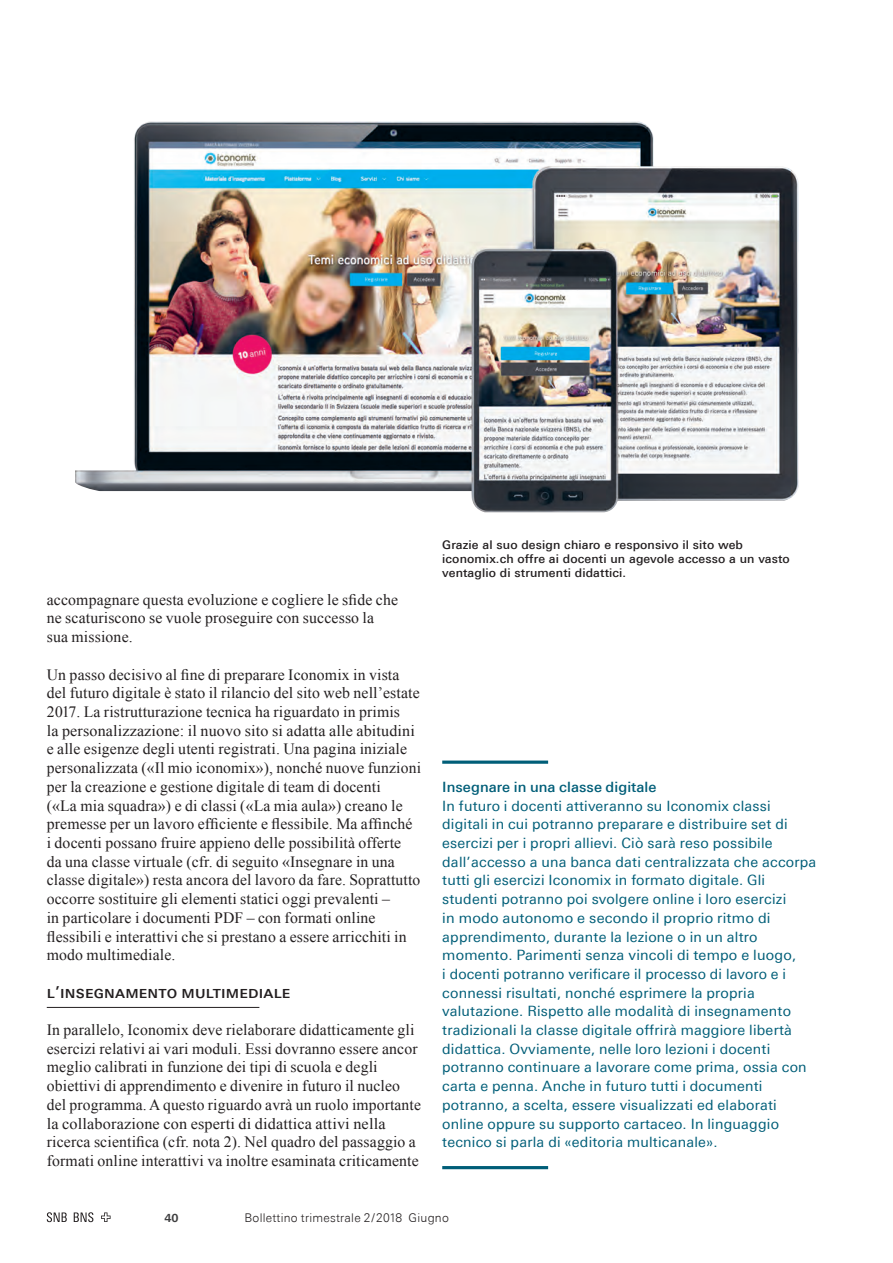
<style>
.page{position:relative;width:893px;height:1263px;background:#fff}
.page>*{position:absolute;margin:0;border:0;box-sizing:border-box;transform-origin:0 0}
.t1{font:500 16.5px "Univers Next Pro";color:#231f20}
.t2{font:15.75px/18.8px "Times New Roman";letter-spacing:.01em;color:#231f20}
.t3{font:14.25px/18.8px "Univers Next Pro";letter-spacing:.015em;color:#005e78}
.t4{font:500 12px/14.1px "Univers Next Pro";letter-spacing:.01em;color:#231f20}
.t5{font:300 12px "Univers Next Pro";letter-spacing:.02em;color:#231f20}
.t6{font:700 11.25px "Univers Next Pro";color:#3e3e3f}
.s1{font-weight:500}
</style>
<div class="page">
<svg style="left:101px;top:1212px;width:10px;height:10px"></svg>
<svg style="left:47px;top:1212px;width:20px;height:10px"></svg>
<svg style="left:74px;top:1212px;width:19px;height:10px"></svg>
<hr style="left:47px;top:1007px;width:212px;height:1px;background:#231f20">
<svg style="left:442px;top:760px;width:106px;height:4px"></svg>
<hr style="left:442px;top:1166px;width:106px;height:3px;background:#005e78">
<img style="left:75px;top:121px;width:724px;height:391px">
<p class="t2" style="left:47px;top:589px;width:353px">accompagnare questa evoluzione e cogliere le sfide che ne scaturiscono se vuole proseguire con successo la sua missione.</p>
<p class="t2" style="left:47px;top:664px;width:376px">Un passo decisivo al fine di preparare Iconomix in vista del futuro digitale è stato il rilancio del sito web nell’estate 2017. La ristrutturazione tecnica ha riguardato in primis<br>la personalizzazione: il nuovo sito si adatta alle abitudini e alle esigenze degli utenti registrati. Una pagina iniziale personalizzata («Il mio iconomix»), nonché nuove funzioni per la creazione e gestione digitale di team di docenti<br>(«La mia squadra») e di classi («La mia aula») creano le premesse per un lavoro efficiente e flessibile. Ma affinché<br>i docenti possano fruire appieno delle possibilità offerte<br>da una classe virtuale (cfr. di seguito «Insegnare in una classe digitale») resta ancora del lavoro da fare. Soprattutto occorre sostituire gli elementi statici oggi prevalenti –<br>in particolare i documenti PDF – con formati online flessibili e interattivi che si prestano a essere arricchiti in modo multimediale.</p>
<p class="t1" style="left:47px;top:982px;width:245px">l’Insegnamento multImedIale</p>
<p class="t2" style="left:47px;top:1020px;width:376px">In parallelo, Iconomix deve rielaborare didatticamente gli esercizi relativi ai vari moduli. Essi dovranno essere ancor meglio calibrati in funzione dei tipi di scuola e degli obiettivi di apprendimento e divenire in futuro il nucleo del programma. A questo riguardo avrà un ruolo importante la collaborazione con esperti di didattica attivi nella ricerca scientifica (cfr. nota 2). Nel quadro del passaggio a formati online interattivi va inoltre esaminata criticamente</p>
<p class="t4" style="left:442px;top:537px;width:349px">Grazie al suo design chiaro e responsivo il sito web iconomix.ch offre ai docenti un agevole accesso a un vasto ventaglio di strumenti didattici.</p>
<p class="t3" style="left:442px;top:777px;width:376px"><span class="s1">Insegnare in una classe digitale<br></span>In futuro i docenti attiveranno su Iconomix classi digitali in cui potranno preparare e distribuire set di esercizi per i propri allievi. Ciò sarà reso possibile dall’accesso a una banca dati centralizzata che accorpa tutti gli esercizi Iconomix in formato digitale. Gli studenti potranno poi svolgere online i loro esercizi<br>in modo autonomo e secondo il proprio ritmo di apprendimento, durante la lezione o in un altro momento. Parimenti senza vincoli di tempo e luogo,<br>i docenti potranno verificare il processo di lavoro e i connessi risultati, nonché esprimere la propria valutazione. Rispetto alle modalità di insegnamento tradizionali la classe digitale offrirà maggiore libertà didattica. Ovviamente, nelle loro lezioni i docenti potranno continuare a lavorare come prima, ossia con carta e penna. Anche in futuro tutti i documenti potranno, a scelta, essere visualizzati ed elaborati online oppure su supporto cartaceo. In linguaggio tecnico si parla di «editoria multicanale».</p>
<p class="t5" style="left:244px;top:1211px;width:206px">Bollettino trimestrale 2/2018 Giugno</p>
<p class="t6" style="left:164px;top:1211px;width:16px">40</p>
<p class="t5" style="left:375px;top:1211px;width:71px">2018 Giugno</p>
</div>
